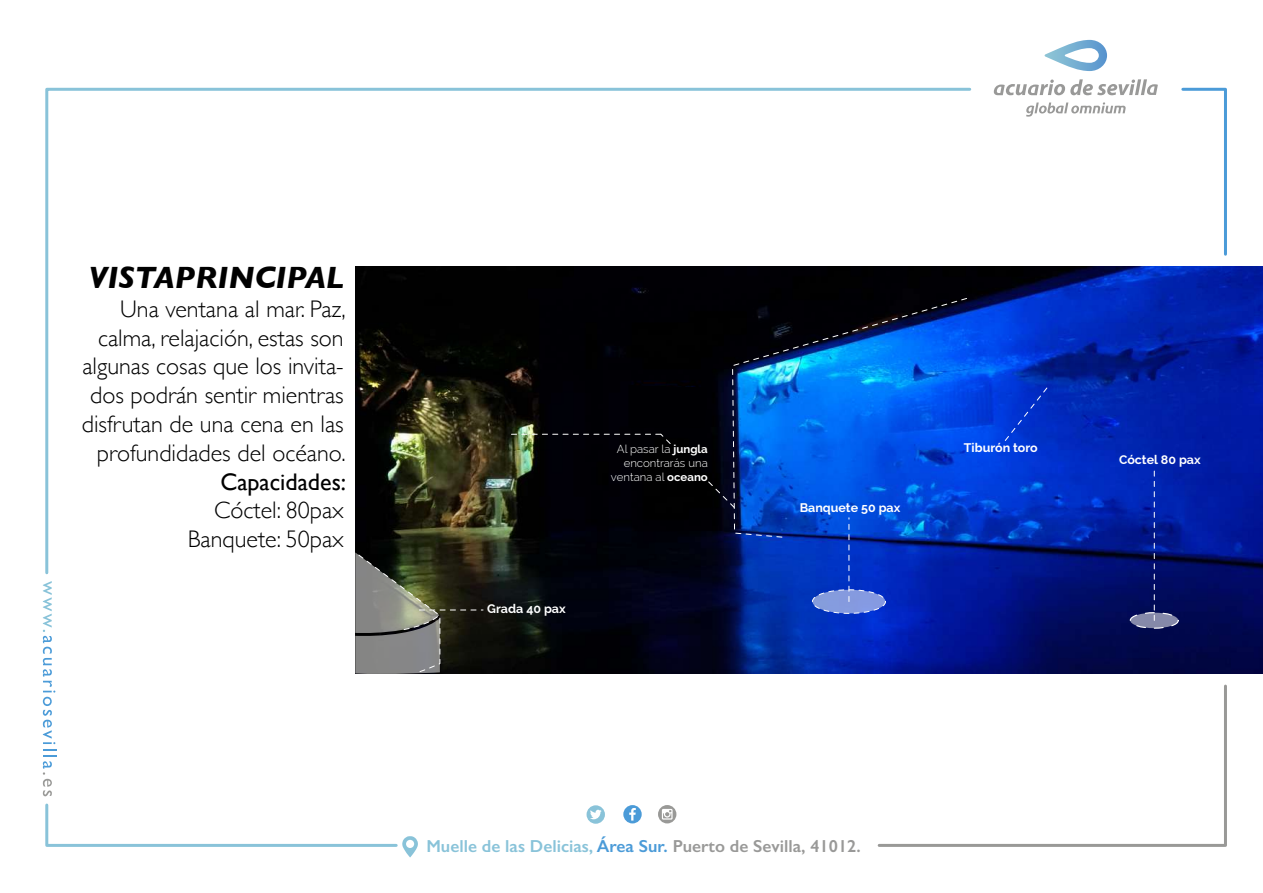
<style>
.page{position:relative;width:1263px;height:893px;background:#fff}
.page>*{position:absolute;margin:0;border:0;box-sizing:border-box;transform-origin:0 0}
.t1{font:italic 700 31.35px "Gill Sans";color:#000}
.t2{font:300 24px/28.8px "Gill Sans";color:#000;text-align:right}
.t3{font:24px "Gill Sans";color:#000}
.t4{font:600 17.4px "Gill Sans";color:#999998}
.t5{font:700 12.45px "Raleway";color:#fff}
.t6{font:300 11.4px/13.6px "Raleway";color:#fff;text-align:right}
.s1{font-weight:700}
.s2{color:#89c3d9}
.s3{color:#4b9bd8}
</style>
<div class="page">
<svg style="left:877px;top:684px;width:350px;height:163px"></svg>
<svg style="left:1181px;top:87px;width:46px;height:169px"></svg>
<svg style="left:45px;top:87px;width:928px;height:488px"></svg>
<svg style="left:43px;top:581px;width:13px;height:215px"></svg>
<svg style="left:587px;top:805px;width:18px;height:19px"></svg>
<svg style="left:623px;top:805px;width:19px;height:18px"></svg>
<svg style="left:658px;top:805px;width:18px;height:18px"></svg>
<svg style="left:45px;top:803px;width:373px;height:54px"></svg>
<svg style="left:994px;top:79px;width:164px;height:16px"></svg>
<svg style="left:1026px;top:102px;width:100px;height:15px"></svg>
<svg style="left:1045px;top:40px;width:62px;height:31px"></svg>
<img style="left:356px;top:267px;width:907px;height:407px">
<svg style="left:1130px;top:613px;width:48px;height:15px"></svg>
<div style="left:1130px;top:612px;width:49px;height:17px;border:1px dashed #fff;border-radius:50%"></div>
<svg style="left:1154px;top:468px;width:1px;height:152px"></svg>
<div style="left:812px;top:590px;width:73px;height:23px;background:#859bdf;border-radius:50%"></div>
<div style="left:812px;top:589px;width:74px;height:25px;border:1px dashed #fff;border-radius:50%"></div>
<svg style="left:849px;top:538px;width:1px;height:64px"></svg>
<svg style="left:732px;top:298px;width:235px;height:240px;background:#0350bd"></svg>
<svg style="left:707px;top:480px;width:28px;height:28px"></svg>
<svg style="left:354px;top:551px;width:129px;height:123px;background:#58594e"></svg>
<svg style="left:1003px;top:387px;width:45px;height:56px;background:#0435ce"></svg>
<svg style="left:507px;top:385px;width:203px;height:60px;background:#07080a"></svg>
<h1 class="t1" style="left:88px;top:259px;width:257px">VISTAPRINCIPAL</h1>
<p class="t2" style="left:82px;top:293px;width:265px">Una ventana al mar. Paz, calma, relajación, estas son algunas cosas que los invita&shy;dos podrán sentir mientras disfrutan de una cena en las profundidades del océano.</p>
<p class="t3" style="left:220px;top:467px;width:127px">Capacidades:</p>
<p class="t2" style="left:188px;top:495px;width:157px">Cóctel: 80pax<br>Banquete: 50pax</p>
<p class="t5" style="left:487px;top:602px;width:80px">Grada 40 pax</p>
<p class="t6" style="left:617px;top:442px;width:92px">Al pasar la <span class="s1">jungla</span></p>
<p class="t5" style="left:964px;top:441px;width:75px">Tiburón toro</p>
<p class="t6" style="left:611px;top:456px;width:98px">encontrarás una ventana al <span class="s1">oceano</span></p>
<p class="t5" style="left:800px;top:500px;width:102px">Banquete 50 pax</p>
<p class="t5" style="left:1119px;top:452px;width:83px">Cóctel 80 pax</p>
<p class="t4" style="left:426px;top:836px;width:436px"><span class="s2">Muelle de las Delicias,</span> <span class="s3">Área Sur.</span> Puerto de Sevilla, 41012.</p>
</div>
